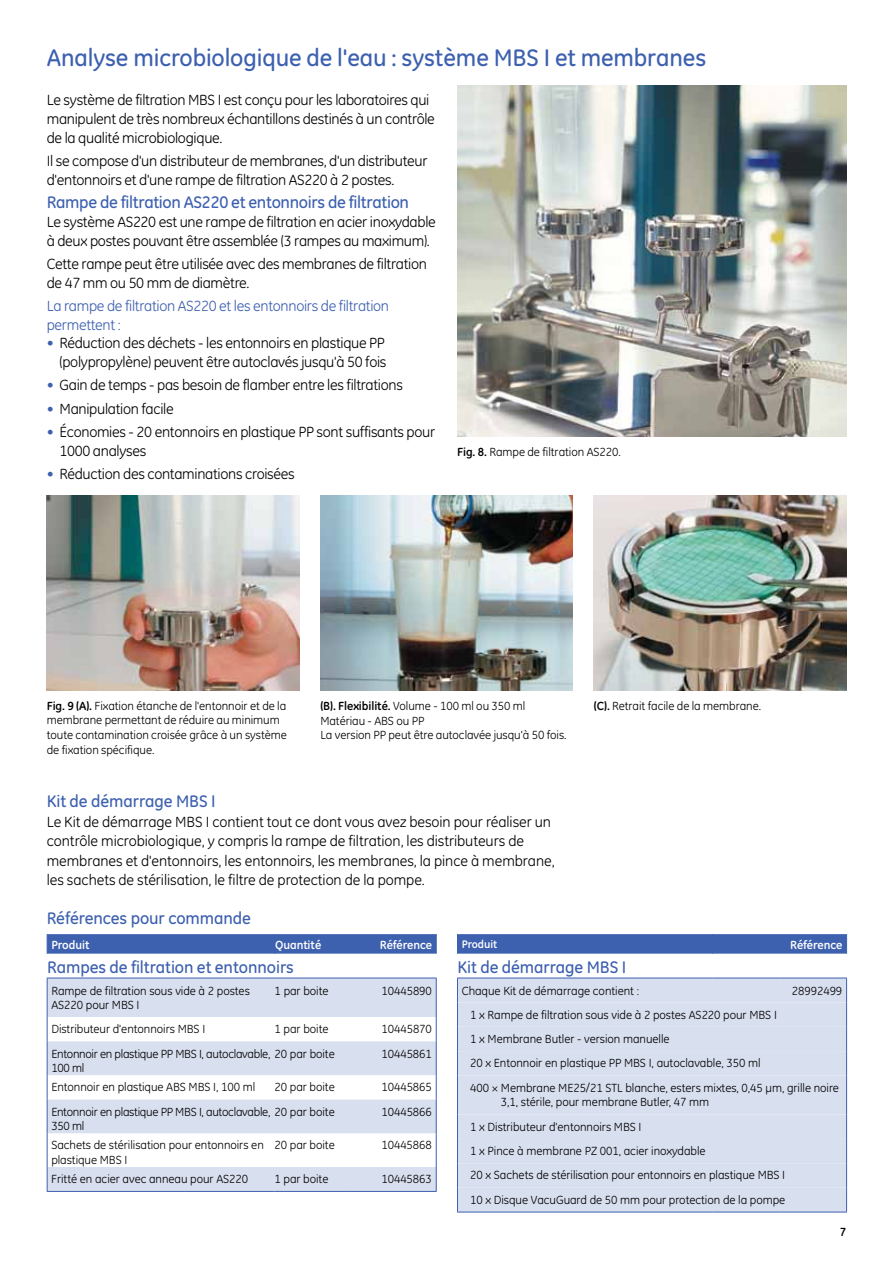
<style>
.page{position:relative;width:893px;height:1263px;background:#fff}
.page>*{position:absolute;margin:0;border:0;box-sizing:border-box;transform-origin:0 0}
.t1{font:500 24.3px "GE Inspira";letter-spacing:-.005em;color:#3d60af}
.t2{font:500 17.1px "GE Inspira";letter-spacing:-.005em;color:#3d60af}
.t3{font:15px/18.8px "GE Inspira";letter-spacing:-.02em;color:#000}
.t4{font:15px/18.8px "GE Inspira";letter-spacing:-.02em;color:#3d60af}
.t5{font:12px/14.7px "GE Inspira";letter-spacing:-.005em;color:#000}
.t6{font:12px/14.7px "GE Inspira";letter-spacing:-.025em;color:#000}
.t7{font:700 12px "GE Inspira";letter-spacing:-.005em;color:#fff}
.t8{font:700 12px "GE Inspira";color:#000}
.t9{font:700 11.25px "GE Inspira";letter-spacing:-.005em;color:#fff}
.s1{color:#3d60af}
.s2{font-weight:700}
</style>
<div class="page">
<svg style="left:48px;top:979px;width:388px;height:212px;fill:#d8dfef"></svg>
<hr style="left:47px;top:978px;width:228px;height:1px;background:#3d60af">
<hr style="left:275px;top:978px;width:72px;height:1px;background:#3d60af">
<hr style="left:436px;top:978px;width:1px;height:39px;background:#3d60af">
<svg style="left:47px;top:1017px;width:1px;height:24px"></svg>
<svg style="left:436px;top:1017px;width:1px;height:24px"></svg>
<hr style="left:47px;top:1041px;width:1px;height:34px;background:#3d60af">
<hr style="left:436px;top:1041px;width:1px;height:34px;background:#3d60af">
<svg style="left:47px;top:1075px;width:1px;height:24px"></svg>
<svg style="left:436px;top:1075px;width:1px;height:24px"></svg>
<hr style="left:47px;top:1099px;width:1px;height:34px;background:#3d60af">
<hr style="left:436px;top:1099px;width:1px;height:34px;background:#3d60af">
<hr style="left:47px;top:1133px;width:1px;height:34px;background:#3d60af">
<svg style="left:47px;top:934px;width:390px;height:20px;background:#4163b0"></svg>
<hr style="left:436px;top:1133px;width:1px;height:34px;background:#3d60af">
<hr style="left:47px;top:1191px;width:228px;height:1px;background:#3d60af">
<hr style="left:275px;top:1191px;width:72px;height:1px;background:#3d60af">
<hr style="left:347px;top:1191px;width:90px;height:1px;background:#3d60af">
<hr style="left:47px;top:978px;width:1px;height:39px;background:#3d60af">
<hr style="left:347px;top:978px;width:90px;height:1px;background:#3d60af">
<svg style="left:47px;top:1167px;width:1px;height:24px"></svg>
<svg style="left:436px;top:1167px;width:1px;height:24px"></svg>
<div style="left:458px;top:979px;width:388px;height:233px;background:#d8dfef"></div>
<div style="left:458px;top:1002px;width:388px;height:186px;background:#d8dfef"></div>
<svg style="left:457px;top:934px;width:390px;height:20px;background:#4163b0"></svg>
<hr style="left:457px;top:978px;width:256px;height:1px;background:#3d60af">
<hr style="left:713px;top:978px;width:68px;height:1px;background:#3d60af">
<hr style="left:781px;top:978px;width:66px;height:1px;background:#3d60af">
<svg style="left:457px;top:978px;width:1px;height:97px"></svg>
<svg style="left:846px;top:978px;width:1px;height:97px"></svg>
<hr style="left:457px;top:1075px;width:1px;height:39px;background:#3d60af">
<hr style="left:846px;top:1075px;width:1px;height:39px;background:#3d60af">
<svg style="left:457px;top:1114px;width:1px;height:98px"></svg>
<svg style="left:846px;top:1114px;width:1px;height:98px"></svg>
<hr style="left:457px;top:1212px;width:256px;height:1px;background:#3d60af">
<hr style="left:713px;top:1212px;width:68px;height:1px;background:#3d60af">
<hr style="left:781px;top:1212px;width:66px;height:1px;background:#3d60af">
<img style="left:457px;top:86px;width:389px;height:351px">
<img style="left:47px;top:495px;width:252px;height:195px">
<img style="left:320px;top:495px;width:253px;height:195px">
<img style="left:594px;top:495px;width:252px;height:195px">
<h1 class="t1" style="left:47px;top:44px;width:661px">Analyse microbiologique de l'eau : système MBS I et membranes</h1>
<p class="t3" style="left:47px;top:91px;width:390px">Le système de filtration MBS I est conçu pour les laboratoires qui manipulent de très nombreux échantillons destinés à un contrôle de la qualité microbiologique.</p>
<p class="t3" style="left:47px;top:151px;width:382px">Il se compose d'un distributeur de membranes, d'un distributeur d'entonnoirs et d'une rampe de filtration AS220 à 2 postes.</p>
<h2 class="t2" style="left:47px;top:192px;width:364px">Rampe de filtration AS220 et entonnoirs de filtration</h2>
<p class="t3" style="left:47px;top:212px;width:391px">Le système AS220 est une rampe de filtration en acier inoxydable à deux postes pouvant être assemblée (3 rampes au maximum).</p>
<p class="t3" style="left:47px;top:254px;width:382px">Cette rampe peut être utilisée avec des membranes de filtration de 47 mm ou 50 mm de diamètre.</p>
<p class="t4" style="left:47px;top:296px;width:344px">La rampe de filtration AS220 et les entonnoirs de filtration permettent :</p>
<p class="t3" style="left:47px;top:334px;width:341px;text-align:right"><span class="s1">•</span> Réduction des déchets - les entonnoirs en plastique PP (polypropylène) peuvent être autoclavés jusqu'à 50 fois</p>
<p class="t3" style="left:47px;top:376px;width:358px"><span class="s1">•</span> Gain de temps - pas besoin de flamber entre les filtrations</p>
<p class="t3" style="left:47px;top:399px;width:129px"><span class="s1">•</span> Manipulation facile</p>
<p class="t3" style="left:60px;top:422px;width:377px;text-indent:-13px"><span class="s1">•</span> Économies - 20 entonnoirs en plastique PP sont suffisants pour<br>1000 analyses</p>
<p class="t3" style="left:47px;top:464px;width:249px"><span class="s1">•</span> Réduction des contaminations croisées</p>
<p class="t5" style="left:457px;top:445px;width:165px"><span class="s2">Fig. 8.</span> Rampe de filtration AS220.</p>
<p class="t5" style="left:47px;top:698px;width:242px"><span class="s2">Fig. 9 (A).</span> Fixation étanche de l'entonnoir et de la membrane permettant de réduire au minimum toute contamination croisée grâce à un système de fixation spécifique.</p>
<p class="t5" style="left:320px;top:698px;width:248px"><span class="s2">(B). Flexibilité.</span> Volume - 100 ml ou 350 ml<br>Matériau - ABS ou PP<br>La version PP peut être autoclavée jusqu'à 50 fois.</p>
<p class="t5" style="left:594px;top:698px;width:169px"><span class="s2">(C).</span> Retrait facile de la membrane.</p>
<h2 class="t2" style="left:47px;top:792px;width:170px">Kit de démarrage MBS I</h2>
<p class="t3" style="left:47px;top:812px;width:509px;line-height:19.5px">Le Kit de démarrage MBS I contient tout ce dont vous avez besoin pour réaliser un contrôle microbiologique, y compris la rampe de filtration, les distributeurs de membranes et d'entonnoirs, les entonnoirs, les membranes, la pince à membrane, les sachets de stérilisation, le filtre de protection de la pompe.</p>
<h2 class="t2" style="left:47px;top:909px;width:206px">Références pour commande</h2>
<p class="t7" style="left:51px;top:937px;width:39px">Produit</p>
<p class="t7" style="left:275px;top:937px;width:48px">Quantité</p>
<p class="t7" style="left:380px;top:937px;width:54px">Référence</p>
<h2 class="t2" style="left:47px;top:957px;width:248px">Rampes de filtration et entonnoirs</h2>
<p class="t5" style="left:51px;top:983px;width:200px">Rampe de filtration sous vide à 2 postes<br>AS220 pour MBS I</p>
<p class="t5" style="left:275px;top:983px;width:55px">1 par boite</p>
<p class="t5" style="left:381px;top:983px;width:52px">10445890</p>
<p class="t5" style="left:51px;top:1022px;width:155px">Distributeur d'entonnoirs MBS I</p>
<p class="t5" style="left:275px;top:1022px;width:55px">1 par boite</p>
<p class="t5" style="left:381px;top:1022px;width:52px">10445870</p>
<p class="t6" style="left:51px;top:1046px;width:285px">Entonnoir en plastique PP MBS I, autoclavable, 20 par boite<br>100 ml</p>
<p class="t5" style="left:381px;top:1046px;width:52px">10445861</p>
<p class="t5" style="left:51px;top:1080px;width:205px">Entonnoir en plastique ABS MBS I, 100 ml</p>
<p class="t5" style="left:275px;top:1080px;width:62px">20 par boite</p>
<p class="t5" style="left:381px;top:1080px;width:52px">10445865</p>
<p class="t6" style="left:51px;top:1104px;width:285px">Entonnoir en plastique PP MBS I, autoclavable, 20 par boite<br>350 ml</p>
<p class="t5" style="left:381px;top:1104px;width:52px">10445866</p>
<p class="t5" style="left:51px;top:1138px;width:214px">Sachets de stérilisation pour entonnoirs en plastique MBS I</p>
<p class="t5" style="left:275px;top:1138px;width:62px">20 par boite</p>
<p class="t5" style="left:381px;top:1138px;width:52px">10445868</p>
<p class="t5" style="left:51px;top:1172px;width:198px">Fritté en acier avec anneau pour AS220</p>
<p class="t5" style="left:275px;top:1172px;width:55px">1 par boite</p>
<p class="t5" style="left:381px;top:1172px;width:52px">10445863</p>
<p class="t9" style="left:462px;top:937px;width:37px">Produit</p>
<p class="t7" style="left:790px;top:937px;width:54px">Référence</p>
<h2 class="t2" style="left:457px;top:957px;width:170px">Kit de démarrage MBS I</h2>
<p class="t5" style="left:462px;top:983px;width:179px">Chaque Kit de démarrage contient :</p>
<p class="t5" style="left:792px;top:983px;width:52px">28992499</p>
<p class="t5" style="left:470px;top:1002px;width:370px;line-height:24.3px">1 x Rampe de filtration sous vide à 2 postes AS220 pour MBS I<br>1 x Membrane Butler - version manuelle<br>20 x Entonnoir en plastique PP MBS I, autoclavable, 350 ml<br>400 × Membrane ME25/21 STL blanche, esters mixtes, 0,45 µm, grille noire</p>
<p class="t5" style="left:470px;top:1090px;width:317px;line-height:24.3px;text-indent:31px">3,1, stérile, pour membrane Butler, 47 mm<br>1 x Distributeur d'entonnoirs MBS I<br>1 x Pince à membrane PZ 001, acier inoxydable<br>20 x Sachets de stérilisation pour entonnoirs en plastique MBS I 10 x Disque VacuGuard de 50 mm pour protection de la pompe</p>
<p class="t8" style="left:840px;top:1224px;width:8px">7</p>
</div>
